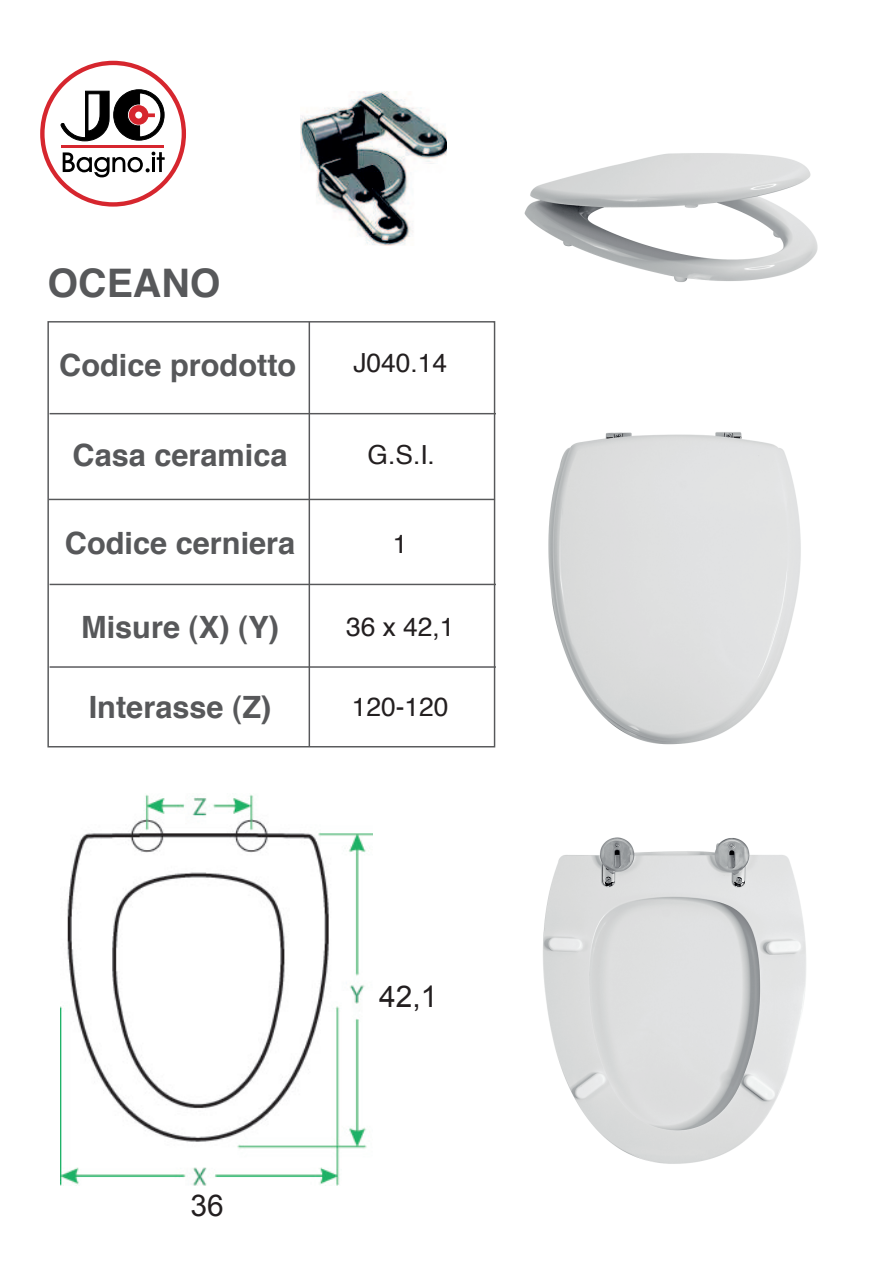
<style>
.page{position:relative;width:893px;height:1263px;background:#fff}
.page>*{position:absolute;margin:0;border:0;box-sizing:border-box;transform-origin:0 0}
.t1{font:700 39.3px "Helvetica";color:#57585a}
.t2{font:700 30.75px "Helvetica";color:#57585a}
.t3{font:30px "Arial";color:#231f20}
.t4{font:26.25px "Helvetica";color:#231f20}
</style>
<div class="page">
<svg style="left:40px;top:61px;width:146px;height:146px"></svg>
<img style="left:548px;top:432px;width:253px;height:313px">
<img style="left:60px;top:794px;width:312px;height:391px">
<img style="left:543px;top:837px;width:263px;height:327px">
<img style="left:495px;top:153px;width:323px;height:192px">
<hr style="left:50px;top:666px;width:446px;height:2px;background:#57585a">
<hr style="left:309px;top:322px;width:1px;height:424px;background:#57585a">
<hr style="left:50px;top:413px;width:446px;height:1px;background:#57585a">
<hr style="left:49px;top:499px;width:446px;height:1px;background:#57585a">
<hr style="left:50px;top:584px;width:446px;height:1px;background:#57585a">
<img style="left:301px;top:91px;width:146px;height:154px">
<p class="t1" style="left:48px;top:251px;width:174px">OCEANO</p>
<p class="t2" style="left:59px;top:340px;width:239px">Codice prodotto</p>
<p class="t4" style="left:353px;top:343px;width:95px">J040.14</p>
<p class="t2" style="left:73px;top:430px;width:217px">Casa ceramica</p>
<p class="t4" style="left:368px;top:435px;width:69px">G.S.I.</p>
<p class="t2" style="left:65px;top:518px;width:232px">Codice cerniera</p>
<p class="t4" style="left:393px;top:523px;width:16px">1</p>
<p class="t2" style="left:81px;top:602px;width:199px">Misure (X) (Y)</p>
<p class="t4" style="left:346px;top:607px;width:110px">36 x 42,1</p>
<p class="t2" style="left:89px;top:682px;width:184px">Interasse (Z)</p>
<p class="t4" style="left:352px;top:687px;width:98px">120-120</p>
<p class="t3" style="left:190px;top:1185px;width:35px">36</p>
<p class="t3" style="left:379px;top:977px;width:60px">42,1</p>
</div>
